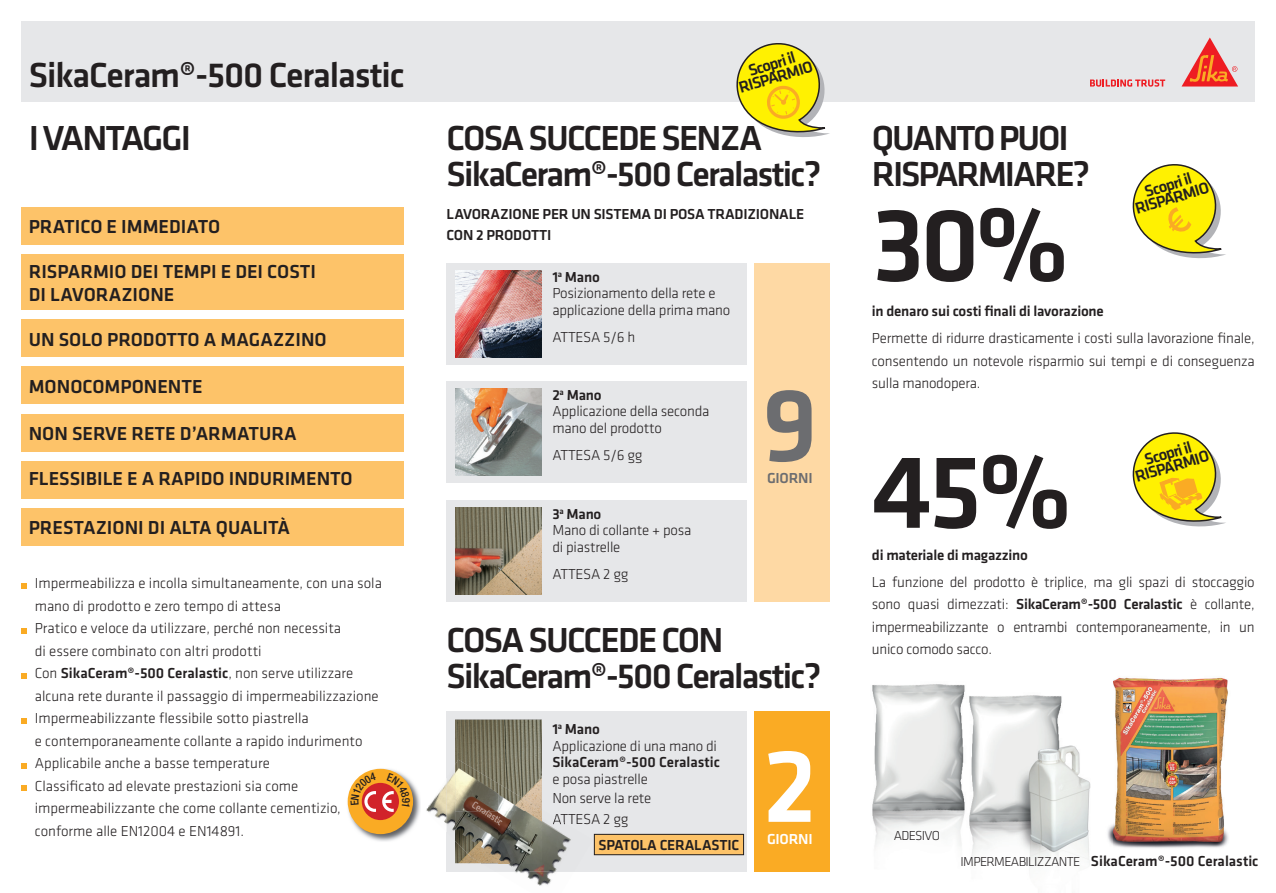
<style>
.page{position:relative;width:1276px;height:893px;background:#fff}
.page>*{position:absolute;margin:0;border:0;box-sizing:border-box;transform-origin:0 0}
.t1{font:500 108px "Klavika Basic";color:#231f20}
.t2{font:500 108px "Klavika Basic";color:#6c6d70}
.t3{font:500 108px "Klavika Basic";color:#fff}
.t4{font:500 36px/36px "Klavika Basic";letter-spacing:-.05em;color:#231f20}
.t5{font:500 36px "Klavika Basic";letter-spacing:-.03em;color:#231f20}
.t6{font:500 19.5px/22.5px "Klavika Basic";color:#231f20}
.t7{font:500 16.5px/13.4px "Klavika Basic";color:#231f20;text-align:center}
.t8{font:300 15px/22.5px "Klavika Basic";color:#231f20}
.t9{font:500 15px/21px "Klavika Basic";letter-spacing:-.015em;color:#231f20}
.t10{font:300 15px "Klavika Basic";letter-spacing:-.025em;color:#231f20}
.t11{font:300 15px "Klavika Basic";letter-spacing:-.02em;color:#231f20}
.t12{font:500 15px "Klavika Basic";letter-spacing:-.015em;color:#6c6d70}
.t13{font:500 15px "Klavika Basic";letter-spacing:-.015em;color:#fff}
.t14{font:300 13.5px "Klavika Basic";letter-spacing:-.05em;color:#231f20}
.s1{font-weight:500}
.s2{font-weight:300;font-size:13.5px}
</style>
<div class="page">
<img style="left:872px;top:684px;width:219px;height:182px">
<div style="left:21px;top:21px;width:1233px;height:81px;background:#e6e7e9"></div>
<svg style="left:1090px;top:79px;width:75px;height:8px"></svg>
<svg style="left:1181px;top:37px;width:57px;height:50px"></svg>
<div style="left:21px;top:207px;width:383px;height:37px;background:#fdc369"></div>
<div style="left:21px;top:414px;width:383px;height:37px;background:#fdc369"></div>
<div style="left:21px;top:508px;width:383px;height:37px;background:#fdc369"></div>
<div style="left:21px;top:367px;width:383px;height:37px;background:#fdc369"></div>
<div style="left:21px;top:461px;width:383px;height:37px;background:#fdc369"></div>
<div style="left:21px;top:320px;width:383px;height:37px;background:#fdc369"></div>
<div style="left:21px;top:254px;width:383px;height:56px;background:#fdc369"></div>
<svg style="left:21px;top:583px;width:6px;height:5px"></svg>
<svg style="left:21px;top:628px;width:6px;height:5px"></svg>
<svg style="left:21px;top:673px;width:6px;height:5px"></svg>
<svg style="left:21px;top:718px;width:6px;height:5px"></svg>
<svg style="left:21px;top:763px;width:6px;height:5px"></svg>
<svg style="left:21px;top:785px;width:6px;height:6px"></svg>
<div style="left:447px;top:264px;width:300px;height:101px;background:#e6e7e9"></div>
<div style="left:447px;top:381px;width:300px;height:101px;background:#e6e7e9"></div>
<div style="left:447px;top:500px;width:300px;height:102px;background:#e6e7e9"></div>
<div style="left:447px;top:711px;width:300px;height:161px;background:#e6e7e9"></div>
<img style="left:1107px;top:677px;width:122px;height:171px">
<div style="left:754px;top:264px;width:75px;height:338px;background:#fed9a4"></div>
<div style="left:754px;top:711px;width:75px;height:161px;background:#faab24"></div>
<img style="left:455px;top:271px;width:87px;height:86px">
<img style="left:455px;top:388px;width:87px;height:87px">
<img style="left:455px;top:508px;width:87px;height:86px">
<img style="left:455px;top:720px;width:87px;height:64px">
<img style="left:426px;top:778px;width:21px;height:54px">
<img style="left:528px;top:872px;width:27px;height:14px">
<img style="left:515px;top:872px;width:13px;height:6px">
<img style="left:447px;top:773px;width:8px;height:58px">
<img style="left:508px;top:821px;width:63px;height:51px">
<img style="left:481px;top:863px;width:61px;height:1px">
<img style="left:455px;top:760px;width:43px;height:103px">
<img style="left:498px;top:784px;width:44px;height:79px">
<img style="left:553px;top:817px;width:18px;height:10px">
<div style="left:594px;top:834px;width:149px;height:21px;background:#fdc369"></div>
<div style="left:594px;top:834px;width:150px;height:21px;border:1px solid #231f20"></div>
<svg style="left:736px;top:43px;width:94px;height:94px"></svg>
<svg style="left:1132px;top:164px;width:94px;height:95px"></svg>
<svg style="left:1132px;top:432px;width:94px;height:95px"></svg>
<img style="left:347px;top:768px;width:73px;height:73px">
<img style="left:347px;top:780px;width:3px;height:14px">
<div style="left:348px;top:769px;width:65px;height:65px;background:#faab24;border-radius:50%"></div>
<div style="left:362px;top:783px;width:37px;height:37px;background:#d1232a;border-radius:50%"></div>
<svg style="left:350px;top:772px;width:26px;height:40px"></svg>
<svg style="left:382px;top:773px;width:28px;height:39px"></svg>
<h2 class="t5" style="left:29px;top:50px;width:378px">SikaCeram®-500 Ceralastic</h2>
<p class="t7" style="left:733px;top:68px;width:78px;rotate:-17deg">Scopri il<br>RISPARMIO</p>
<h2 class="t4" style="left:29px;top:119px;width:164px">I VANTAGGI</h2>
<h2 class="t4" style="left:872px;top:119px;width:220px">QUANTO PUOI<br>RISPARMIARE?</h2>
<h2 class="t4" style="left:446px;top:119px;width:376px">COSA SUCCEDE SENZA<br>SikaCeram®-500 Ceralastic?</h2>
<p class="t7" style="left:1129px;top:189px;width:78px;rotate:-17deg">Scopri il<br>RISPARMIO</p>
<h1 class="t1" style="left:872px;top:172px;width:199px">30%</h1>
<p class="t9" style="left:446px;top:203px;width:359px">LAVORAZIONE PER UN SISTEMA DI POSA TRADIZIONALE<br>CON 2 PRODOTTI</p>
<h3 class="t6" style="left:29px;top:215px;width:193px">PRATICO E IMMEDIATO</h3>
<h3 class="t6" style="left:29px;top:260px;width:289px">RISPARMIO DEI TEMPI E DEI COSTI<br>DI LAVORAZIONE</h3>
<p class="t8" style="left:552px;top:268px;width:179px;line-height:16.5px"><span class="s1">1</span><sup>a</sup> <span class="s1">Mano<br></span>Posizionamento della rete e applicazione della prima mano</p>
<p class="t8" style="left:552px;top:325px;width:84px">ATTESA 5/6 h</p>
<p class="t9" style="left:872px;top:300px;width:233px">in denaro sui costi finali di lavorazione</p>
<p class="t8" style="left:872px;top:327px;width:384px;text-align:justify">Permette di ridurre drasticamente i costi sulla lavorazione finale, consentendo un notevole risparmio sui tempi e di conseguenza sulla manodopera.</p>
<h3 class="t6" style="left:29px;top:327px;width:299px">UN SOLO PRODOTTO A MAGAZZINO</h3>
<h3 class="t6" style="left:29px;top:375px;width:175px">MONOCOMPONENTE</h3>
<p class="t8" style="left:552px;top:386px;width:159px;line-height:16.5px"><span class="s1">2</span><sup>a</sup> <span class="s1">Mano<br></span>Applicazione della seconda mano del prodotto</p>
<p class="t11" style="left:552px;top:446px;width:92px">ATTESA 5/6 gg</p>
<h1 class="t2" style="left:762px;top:352px;width:58px">9</h1>
<p class="t12" style="left:767px;top:468px;width:47px">GIORNI</p>
<h3 class="t6" style="left:29px;top:422px;width:270px">NON SERVE RETE D’ARMATURA</h3>
<p class="t7" style="left:1129px;top:458px;width:78px;rotate:-17deg">Scopri il<br>RISPARMIO</p>
<h1 class="t1" style="left:871px;top:419px;width:203px">45%</h1>
<h3 class="t6" style="left:29px;top:467px;width:325px">FLESSIBILE E A RAPIDO INDURIMENTO</h3>
<p class="t8" style="left:552px;top:506px;width:140px;line-height:16.5px"><span class="s1">3</span><sup>a</sup> <span class="s1">Mano<br></span>Mano di collante + posa di piastrelle</p>
<p class="t10" style="left:552px;top:565px;width:78px">ATTESA 2 gg</p>
<h3 class="t6" style="left:29px;top:516px;width:263px">PRESTAZIONI DI ALTA QUALITÀ</h3>
<p class="t9" style="left:872px;top:544px;width:157px">di materiale di magazzino</p>
<p class="t8" style="left:872px;top:570px;width:384px;text-align:justify">La funzione del prodotto è triplice, ma gli spazi di stoccaggio sono quasi dimezzati: <span class="s1">SikaCeram®-500 Ceralastic</span> è collante, impermeabilizzante o entrambi contemporaneamente, in un unico comodo sacco.</p>
<p class="t8" style="left:35px;top:572px;width:349px">Impermeabilizza e incolla simultaneamente, con una sola mano di prodotto e zero tempo di attesa<br>Pratico e veloce da utilizzare, perché non necessita<br>di essere combinato con altri prodotti<br>Con <span class="s1">SikaCeram®-500 Ceralastic</span>, non serve utilizzare alcuna rete durante il passaggio di impermeabilizzazione Impermeabilizzante flessibile sotto piastrella<br>e contemporaneamente collante a rapido indurimento Applicabile anche a basse temperature<br>Classificato ad elevate prestazioni sia come impermeabilizzante che come collante cementizio, conforme alle EN12004 e EN14891.</p>
<h2 class="t4" style="left:446px;top:621px;width:376px">COSA SUCCEDE CON<br>SikaCeram®-500 Ceralastic?</h2>
<p class="t8" style="left:552px;top:721px;width:166px;line-height:16.5px"><span class="s1">1</span><sup>a</sup> <span class="s1">Mano<br></span>Applicazione di una mano di</p>
<p class="t9" style="left:552px;top:751px;width:169px">SikaCeram®-500 Ceralastic</p>
<p class="t8" style="left:552px;top:769px;width:101px;line-height:19.5px">e posa piastrelle<br>Non serve la rete</p>
<p class="t10" style="left:552px;top:810px;width:78px">ATTESA 2 gg</p>
<p class="t9" style="left:598px;top:834px;width:142px">SPATOLA CERALASTIC</p>
<h1 class="t3" style="left:763px;top:713px;width:56px">2</h1>
<p class="t13" style="left:767px;top:829px;width:47px">GIORNI</p>
<p class="t14" style="left:893px;top:827px;width:48px">ADESIVO</p>
<p class="t9" style="left:960px;top:850px;width:299px"><span class="s2">IMPERMEABILIZZANTE</span> SikaCeram®-500 Ceralastic</p>
</div>
